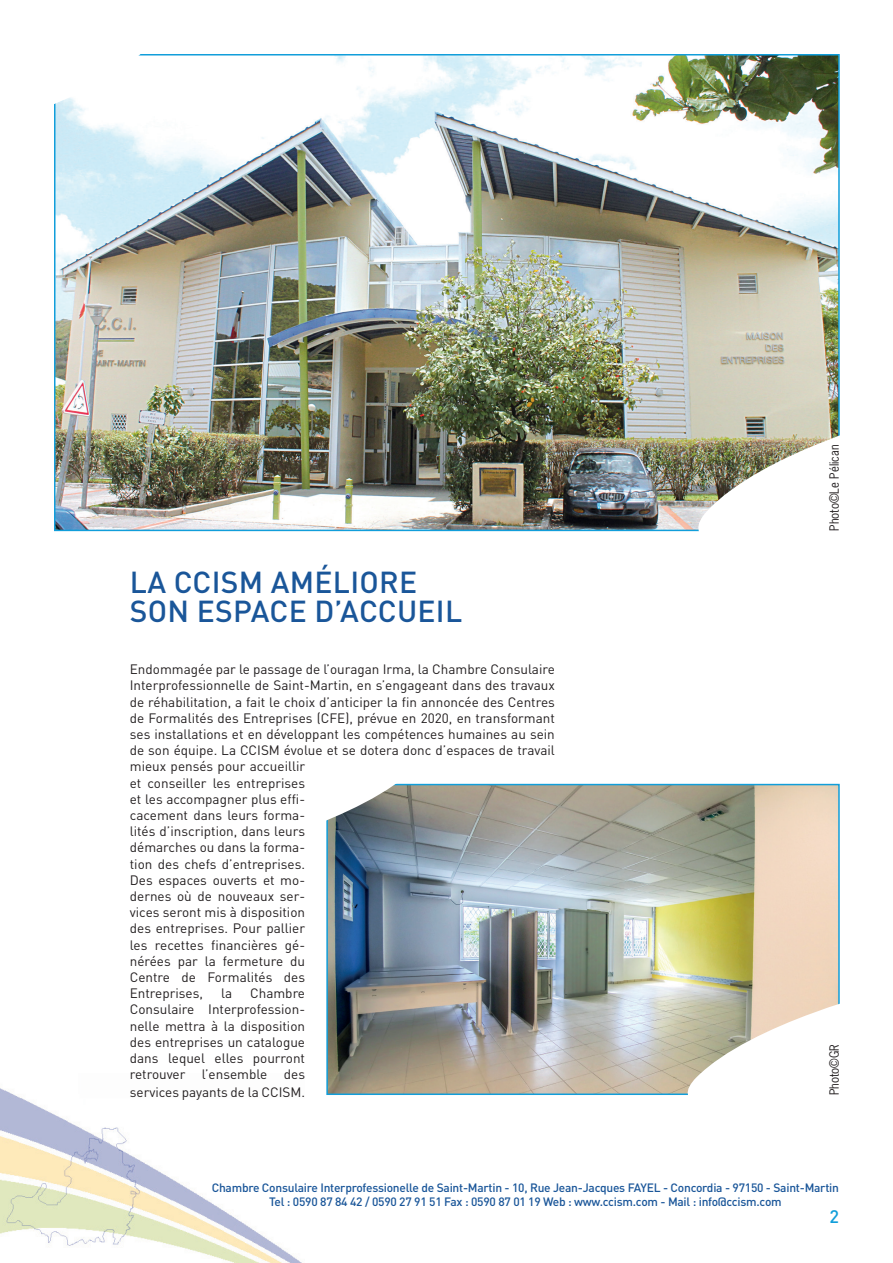
<style>
.page{position:relative;width:893px;height:1263px;background:#fff}
.page>*{position:absolute;margin:0;border:0;box-sizing:border-box;transform-origin:0 0}
.t1{font:500 30px/28.5px "DINOT";letter-spacing:.01em;color:#1a5699}
.t2{font:500 18px "DINOT";color:#119eda}
.t3{font:13.5px/16.2px "DINOT";color:#231f20}
.t4{font:500 12px/14.4px "DINOT";letter-spacing:-.02em;color:#1a5699;text-align:center}
.t5{font:12px "News Gothic Std";color:#231f20;scale:.95 1}
</style>
<div class="page">
<img style="left:0;top:1088px;width:302px;height:175px">
<img style="left:329px;top:787px;width:508px;height:305px">
<div style="left:326px;top:784px;width:514px;height:311px;border:2px solid #119eda"></div>
<svg style="left:642px;top:990px;width:198px;height:105px"></svg>
<svg style="left:326px;top:783px;width:146px;height:70px;background:#8b9396"></svg>
<img style="left:57px;top:57px;width:780px;height:471px">
<img style="left:652px;top:417px;width:188px;height:115px">
<svg style="left:54px;top:54px;width:146px;height:83px"></svg>
<h1 class="t1" style="left:130px;top:568px;width:334px">LA CCISM AMÉLIORE<br>SON ESPACE D’ACCUEIL</h1>
<p class="t3" style="left:130px;top:661px;width:427px">Endommagée par le passage de l’ouragan Irma, la Chambre Consulaire Interprofessionnelle de Saint-Martin, en s’engageant dans des travaux de réhabilitation, a fait le choix d’anticiper la fin annoncée des Centres de Formalités des Entreprises (CFE), prévue en 2020, en transformant ses installations et en développant les compétences humaines au sein de son équipe. La CCISM évolue et se dotera donc d’espaces de travail mieux pensés pour accueillir<br>et conseiller les entreprises<br>et les accompagner plus effi-<br>cacement dans leurs forma-<br>lités d’inscription, dans leurs<br>démarches ou dans la forma-<br>tion des chefs d’entreprises.<br>Des espaces ouverts et mo-<br>dernes où de nouveaux ser-<br>vices seront mis à disposition<br>des entreprises. Pour pallier<br>les recettes financières gé-<br>nérées par la fermeture du<br>Centre de Formalités des<br>Entreprises,</p>
<p class="t3" style="left:130px;top:985px;width:177px;text-align:justify;text-indent:120px">Chambre Consulaire Interprofession&shy;nelle mettra à la disposition des entreprises un catalogue dans lequel elles pourront retrouver l’ensemble des</p>
<p class="t3" style="left:130px;top:1084px;width:177px">services payants de la CCISM.</p>
<p class="t3" style="left:221px;top:985px;width:13px">la</p>
<p class="t5" style="left:827px;top:531px;width:92px;rotate:-90deg">Photo©Le Pélican</p>
<p class="t5" style="left:827px;top:1095px;width:55px;rotate:-90deg">Photo©GR</p>
<p class="t4" style="left:212px;top:1180px;width:629px">Chambre Consulaire Interprofessionelle de Saint-Martin - 10, Rue Jean-Jacques FAYEL - Concordia - 97150 - Saint-Martin<br>Tel : 0590 87 84 42 / 0590 27 91 51 Fax : 0590 87 01 19 Web : www.ccism.com - Mail : info@ccism.com</p>
<h2 class="t2" style="left:829px;top:1205px;width:11px">2</h2>
</div>
